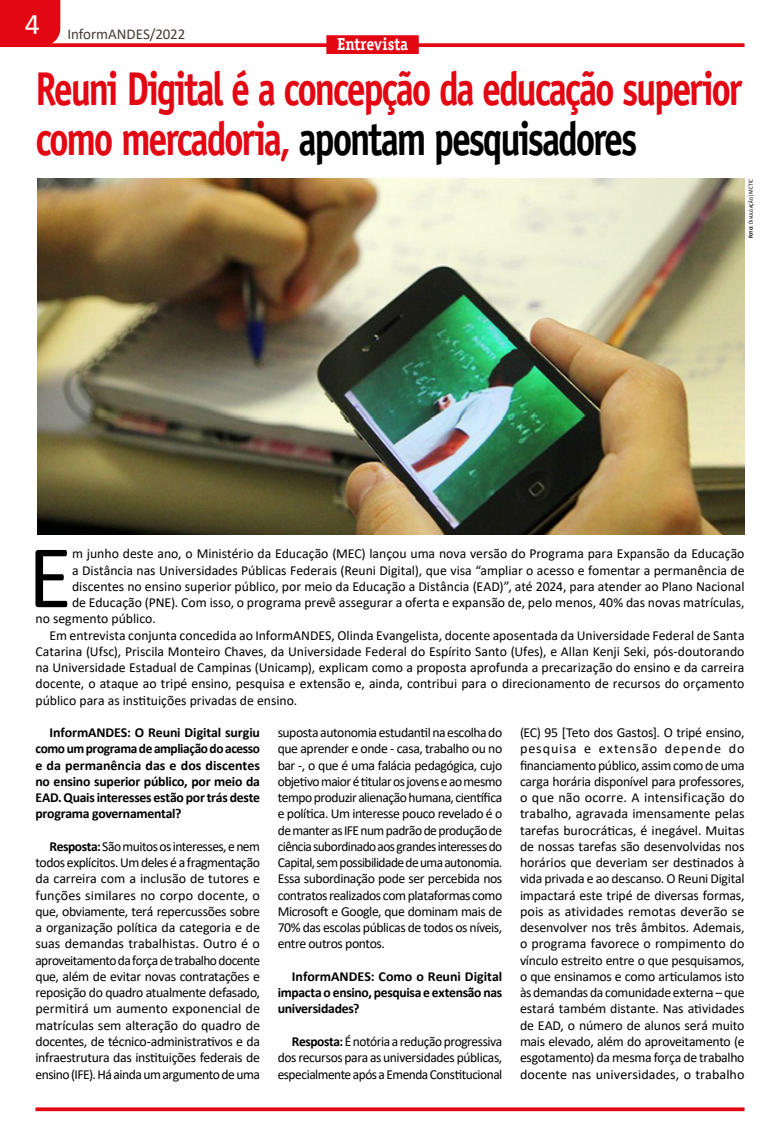
<style>
.page{position:relative;width:780px;height:1134px;background:#fff}
.page>*{position:absolute;margin:0;border:0;box-sizing:border-box;transform-origin:0 0}
.t1{font:90.5px "Calibri";color:#000}
.t2{font:700 47.5px/50px "Officina Sans Std";letter-spacing:-.06em;color:#e30613;scale:.8 1}
.t3{font:700 17.5px "Officina Serif Std";color:#fff;scale:.9 1}
.t4{font:15px "Calibri";letter-spacing:-.005em;color:#453a36}
.t5{font:13.75px/16.2px "Calibri";letter-spacing:-.005em;color:#000;text-align:justify}
.t6{font:700 13.75px/16.2px "Calibri";letter-spacing:-.02em;color:#000;text-align:justify}
.t7{font:6.25px "Calibri";letter-spacing:.025em;color:#000;scale:.85 1}
.s1{color:#000}
.s2{font-weight:700}
</style>
<div class="page">
<svg style="left:0;top:43px;width:744px;height:4px;background:#e41723"></svg>
<svg style="left:35px;top:1107px;width:709px;height:4px;background:#e5202b"></svg>
<div style="left:0;top:0;width:60px;height:46px;background:#e30613"></div>
<div style="left:326px;top:35px;width:93px;height:19px;background:#e30613"></div>
<img style="left:38px;top:179px;width:706px;height:355px">
<p class="t4" style="left:25px;top:24px;width:162px"><sup>4</sup> InformANDES/2022</p>
<p class="t3" style="left:337px;top:34px;width:80px">Entrevista</p>
<h2 class="t2" style="left:35px;top:64px;width:884px">Reuni Digital é a concepção da educação superior como mercadoria, <span class="s1">apontam pesquisadores</span></h2>
<p class="t7" style="left:746px;top:238px;width:72px;rotate:-90deg"><span class="s2">Foto:</span> Divulgação| MCTIC</p>
<h1 class="t1" style="left:28px;top:514px;width:46px">E</h1>
<p class="t5" style="left:72px;top:545px;width:674px">m junho deste ano, o Ministério da Educação (MEC) lançou uma nova versão do Programa para Expansão da Educação</p>
<p class="t5" style="left:72px;top:562px;width:674px">a Distância nas Universidades Públicas Federais (Reuni Digital), que visa “ampliar o acesso e fomentar a permanência de</p>
<p class="t5" style="left:72px;top:578px;width:674px">discentes no ensino superior público, por meio da Educação a Distância (EAD)”, até 2024, para atender ao Plano Nacional</p>
<p class="t5" style="left:72px;top:594px;width:674px">de Educação (PNE). Com isso, o programa prevê assegurar a oferta e expansão de, pelo menos, 40% das novas matrículas,</p>
<p class="t5" style="left:35px;top:610px;width:122px">no segmento público.</p>
<p class="t5" style="left:50px;top:627px;width:696px">Em entrevista conjunta concedida ao InformANDES, Olinda Evangelista, docente aposentada da Universidade Federal de Santa</p>
<p class="t5" style="left:35px;top:643px;width:710px">Catarina (Ufsc), Priscila Monteiro Chaves, da Universidade Federal do Espírito Santo (Ufes), e Allan Kenji Seki, pós-doutorando</p>
<p class="t5" style="left:35px;top:659px;width:710px">na Universidade Estadual de Campinas (Unicamp), explicam como a proposta aprofunda a precarização do ensino e da carreira</p>
<p class="t5" style="left:35px;top:675px;width:710px">docente, o ataque ao tripé ensino, pesquisa e extensão e, ainda, contribui para o direcionamento de recursos do orçamento</p>
<p class="t5" style="left:35px;top:692px;width:263px">público para as instituições privadas de ensino.</p>
<p class="t6" style="left:35px;top:724px;width:226px;text-indent:14px">InformANDES: O Reuni Digital surgiu como um programa de ampliação do acesso e da permanência das e dos discentes no ensino superior público, por meio da EAD. Quais interesses estão por trás deste programa governamental?</p>
<p class="t5" style="left:35px;top:838px;width:226px;text-indent:14px"><span class="s2">Resposta:</span> São muitos os interesses, e nem todos explícitos. Um deles é a fragmentação da carreira com a inclusão de tutores e funções similares no corpo docente, o que, obviamente, terá repercussões sobre a organização política da categoria e de suas demandas trabalhistas. Outro é o aproveitamento da força de trabalho docente que, além de evitar novas contratações e reposição do quadro atualmente defasado, permitirá um aumento exponencial de matrículas sem alteração do quadro de docentes, de técnico-administrativos e da infraestrutura das instituições federais de ensino (IFE). Há ainda um argumento de uma</p>
<p class="t5" style="left:520px;top:724px;width:226px">(EC) 95 [Teto dos Gastos]. O tripé ensino, pesquisa e extensão depende do financiamento público, assim como de uma carga horária disponível para professores, o que não ocorre. A intensificação do trabalho, agravada imensamente pelas tarefas burocráticas, é inegável. Muitas de nossas tarefas são desenvolvidas nos horários que deveriam ser destinados à vida privada e ao descanso. O Reuni Digital impactará este tripé de diversas formas, pois as atividades remotas deverão se desenvolver nos três âmbitos. Ademais, o programa favorece o rompimento do vínculo estreito entre o que pesquisamos, o que ensinamos e como articulamos isto às demandas da comunidade externa – que estará também distante. Nas atividades de EAD, o número de alunos será muito mais elevado, além do aproveitamento (e esgotamento) da mesma força de trabalho docente nas universidades, o trabalho</p>
<p class="t5" style="left:278px;top:724px;width:226px">suposta autonomia estudantil na escolha do que aprender e onde - casa, trabalho ou no bar -, o que é uma falácia pedagógica, cujo objetivo maior é titular os jovens e ao mesmo tempo produzir alienação humana, científica e política. Um interesse pouco revelado é o de manter as IFE num padrão de produção de ciência subordinado aos grandes interesses do Capital, sem possibilidade de uma autonomia.<br>Essa subordinação pode ser percebida nos contratos realizados com plataformas como Microsoft e Google, que dominam mais de 70% das escolas públicas de todos os níveis, entre outros pontos.</p>
<p class="t6" style="left:278px;top:968px;width:226px;text-indent:14px">InformANDES: Como o Reuni Digital impacta o ensino, pesquisa e extensão nas universidades?</p>
<p class="t5" style="left:278px;top:1033px;width:226px;text-indent:14px"><span class="s2">Resposta:</span> É notória a redução progressiva dos recursos para as universidades públicas, especialmente após a Emenda Constitucional</p>
</div>
